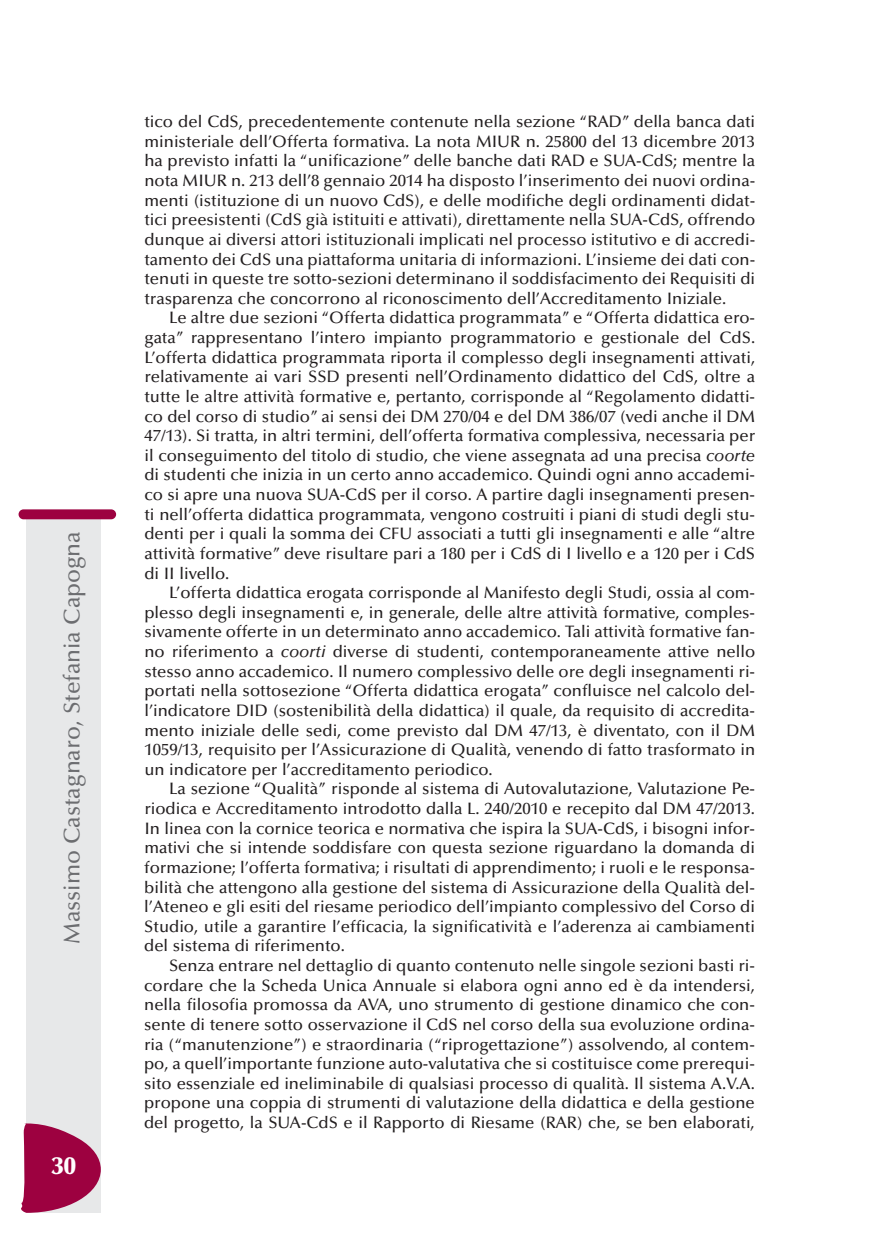
<style>
.page{position:relative;width:869px;height:1241px;background:#fff}
.page>*{position:absolute;margin:0;border:0;box-sizing:border-box;transform-origin:0 0}
.t1{font:900 24.5px "Optima";color:#fff}
.t2{font:500 22.75px "Optima";color:#6c6d70}
.t3{font:500 16.62px "Optima";color:#231f20}
.s1{font-style:italic}
</style>
<div class="page">
<div style="left:27px;top:517px;width:74px;height:695px;background:#e7e8e9"></div>
<div style="left:19px;top:509px;width:97px;height:10px;background:#9d0140;border-radius:5px"></div>
<svg style="left:21px;top:1122px;width:80px;height:90px"></svg>
<p class="t2" style="left:63px;top:943px;width:414px;rotate:-90deg">Massimo Castagnaro, Stefania Capogna</p>
<p class="t1" style="left:52px;top:1155px;width:26px">30</p>
<p class="t3" style="left:144px;top:115px;width:612px">tico del CdS, precedentemente contenute nella sezione “RAD” della banca dati</p>
<p class="t3" style="left:144px;top:135px;width:612px">ministeriale dell’Offerta formativa. La nota MIUR n. 25800 del 13 dicembre 2013</p>
<p class="t3" style="left:144px;top:154px;width:612px">ha previsto infatti la “unificazione” delle banche dati RAD e SUA-CdS; mentre la</p>
<p class="t3" style="left:144px;top:174px;width:612px">nota MIUR n. 213 dell’8 gennaio 2014 ha disposto l’inserimento dei nuovi ordina-</p>
<p class="t3" style="left:144px;top:193px;width:612px">menti (istituzione di un nuovo CdS), e delle modifiche degli ordinamenti didat-</p>
<p class="t3" style="left:144px;top:213px;width:612px">tici preesistenti (CdS già istituiti e attivati), direttamente nella SUA-CdS, offrendo</p>
<p class="t3" style="left:144px;top:233px;width:612px">dunque ai diversi attori istituzionali implicati nel processo istitutivo e di accredi-</p>
<p class="t3" style="left:144px;top:252px;width:612px">tamento dei CdS una piattaforma unitaria di informazioni. L’insieme dei dati con-</p>
<p class="t3" style="left:144px;top:272px;width:612px">tenuti in queste tre sotto-sezioni determinano il soddisfacimento dei Requisiti di</p>
<p class="t3" style="left:144px;top:292px;width:583px">trasparenza che concorrono al riconoscimento dell’Accreditamento Iniziale.</p>
<p class="t3" style="left:169px;top:311px;width:587px">Le altre due sezioni “Offerta didattica programmata” e “Offerta didattica ero-</p>
<p class="t3" style="left:144px;top:331px;width:612px">gata” rappresentano l’intero impianto programmatorio e gestionale del CdS.</p>
<p class="t3" style="left:144px;top:350px;width:612px">L’offerta didattica programmata riporta il complesso degli insegnamenti attivati,</p>
<p class="t3" style="left:144px;top:370px;width:612px">relativamente ai vari SSD presenti nell’Ordinamento didattico del CdS, oltre a</p>
<p class="t3" style="left:144px;top:390px;width:612px">tutte le altre attività formative e, pertanto, corrisponde al “Regolamento didatti-</p>
<p class="t3" style="left:144px;top:409px;width:612px">co del corso di studio” ai sensi dei DM 270/04 e del DM 386/07 (vedi anche il DM</p>
<p class="t3" style="left:144px;top:429px;width:612px">47/13). Si tratta, in altri termini, dell’offerta formativa complessiva, necessaria per</p>
<p class="t3" style="left:144px;top:448px;width:612px">il conseguimento del titolo di studio, che viene assegnata ad una precisa <span class="s1">coorte</span></p>
<p class="t3" style="left:144px;top:468px;width:612px">di studenti che inizia in un certo anno accademico. Quindi ogni anno accademi-</p>
<p class="t3" style="left:144px;top:488px;width:612px">co si apre una nuova SUA-CdS per il corso. A partire dagli insegnamenti presen-</p>
<p class="t3" style="left:144px;top:507px;width:612px">ti nell’offerta didattica programmata, vengono costruiti i piani di studi degli stu-</p>
<p class="t3" style="left:144px;top:527px;width:612px">denti per i quali la somma dei CFU associati a tutti gli insegnamenti e alle “altre</p>
<p class="t3" style="left:144px;top:546px;width:612px">attività formative” deve risultare pari a 180 per i CdS di I livello e a 120 per i CdS</p>
<p class="t3" style="left:144px;top:566px;width:86px">di II livello.</p>
<p class="t3" style="left:169px;top:586px;width:587px">L’offerta didattica erogata corrisponde al Manifesto degli Studi, ossia al com-</p>
<p class="t3" style="left:144px;top:605px;width:612px">plesso degli insegnamenti e, in generale, delle altre attività formative, comples-</p>
<p class="t3" style="left:144px;top:625px;width:612px">sivamente offerte in un determinato anno accademico. Tali attività formative fan-</p>
<p class="t3" style="left:144px;top:645px;width:612px">no riferimento a <span class="s1">coorti</span> diverse di studenti, contemporaneamente attive nello</p>
<p class="t3" style="left:144px;top:664px;width:612px">stesso anno accademico. Il numero complessivo delle ore degli insegnamenti ri-</p>
<p class="t3" style="left:144px;top:684px;width:612px">portati nella sottosezione “Offerta didattica erogata” confluisce nel calcolo del-</p>
<p class="t3" style="left:144px;top:703px;width:612px">l’indicatore DID (sostenibilità della didattica) il quale, da requisito di accredita-</p>
<p class="t3" style="left:144px;top:723px;width:612px">mento iniziale delle sedi, come previsto dal DM 47/13, è diventato, con il DM</p>
<p class="t3" style="left:144px;top:743px;width:612px">1059/13, requisito per l’Assicurazione di Qualità, venendo di fatto trasformato in</p>
<p class="t3" style="left:144px;top:762px;width:349px">un indicatore per l’accreditamento periodico.</p>
<p class="t3" style="left:169px;top:782px;width:587px">La sezione “Qualità” risponde al sistema di Autovalutazione, Valutazione Pe-</p>
<p class="t3" style="left:144px;top:801px;width:612px">riodica e Accreditamento introdotto dalla L. 240/2010 e recepito dal DM 47/2013.</p>
<p class="t3" style="left:144px;top:821px;width:612px">In linea con la cornice teorica e normativa che ispira la SUA-CdS, i bisogni infor-</p>
<p class="t3" style="left:144px;top:841px;width:612px">mativi che si intende soddisfare con questa sezione riguardano la domanda di</p>
<p class="t3" style="left:144px;top:860px;width:612px">formazione; l’offerta formativa; i risultati di apprendimento; i ruoli e le responsa-</p>
<p class="t3" style="left:144px;top:880px;width:612px">bilità che attengono alla gestione del sistema di Assicurazione della Qualità del-</p>
<p class="t3" style="left:144px;top:899px;width:612px">l’Ateneo e gli esiti del riesame periodico dell’impianto complessivo del Corso di</p>
<p class="t3" style="left:144px;top:919px;width:612px">Studio, utile a garantire l’efficacia, la significatività e l’aderenza ai cambiamenti</p>
<p class="t3" style="left:144px;top:939px;width:202px">del sistema di riferimento.</p>
<p class="t3" style="left:169px;top:958px;width:587px">Senza entrare nel dettaglio di quanto contenuto nelle singole sezioni basti ri-</p>
<p class="t3" style="left:144px;top:978px;width:612px">cordare che la Scheda Unica Annuale si elabora ogni anno ed è da intendersi,</p>
<p class="t3" style="left:144px;top:998px;width:612px">nella filosofia promossa da AVA, uno strumento di gestione dinamico che con-</p>
<p class="t3" style="left:144px;top:1017px;width:612px">sente di tenere sotto osservazione il CdS nel corso della sua evoluzione ordina-</p>
<p class="t3" style="left:144px;top:1037px;width:612px">ria (“manutenzione”) e straordinaria (“riprogettazione”) assolvendo, al contem-</p>
<p class="t3" style="left:144px;top:1056px;width:612px">po, a quell’importante funzione auto-valutativa che si costituisce come prerequi-</p>
<p class="t3" style="left:144px;top:1076px;width:612px">sito essenziale ed ineliminabile di qualsiasi processo di qualità. Il sistema A.V.A.</p>
<p class="t3" style="left:144px;top:1096px;width:612px">propone una coppia di strumenti di valutazione della didattica e della gestione</p>
<p class="t3" style="left:144px;top:1115px;width:612px">del progetto, la SUA-CdS e il Rapporto di Riesame (RAR) che, se ben elaborati,</p>
</div>
